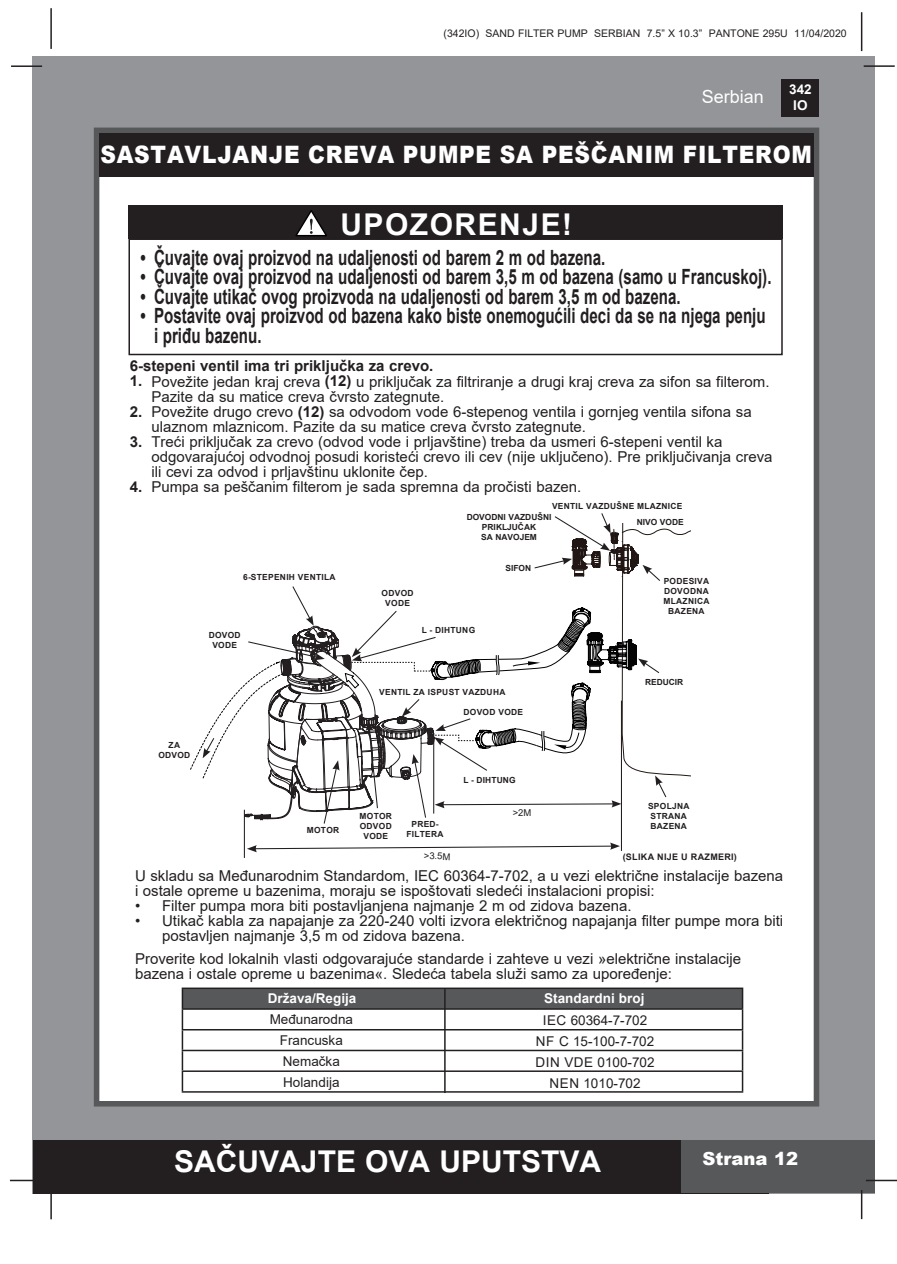
<style>
.page{position:relative;width:897px;height:1264px;background:#fff}
.page>*{position:absolute;margin:0;border:0;box-sizing:border-box;transform-origin:0 0}
.t1{font:700 30px "Arial";color:#fff}
.t2{font:700 30px "Arial";letter-spacing:.05em;color:#fff}
.t3{font:900 24px "Arial";letter-spacing:.035em;color:#fff;scale:.9 1}
.t4{font:700 21px/19.5px "Arial";color:#231f20;scale:.72 1}
.t5{font:900 18px "Arial";color:#fff}
.t6{font:18px "Arial";color:#fff}
.t7{font:15px/15px "Arial";color:#231f20}
.t8{font:700 15px "Arial";color:#231f20}
.t9{font:13.5px "Arial";color:#231f20}
.t10{font:700 13.5px/16.2px "Arial";color:#fff;text-align:center}
.t11{font:10.5px "Arial";color:#231f20}
.t12{font:9.45px "Arial";color:#231f20}
.t13{font:700 9px "Arial";letter-spacing:.035em;color:#231f20}
.t14{font:700 8.4px/10.1px "Arial";letter-spacing:.035em;color:#231f20;text-align:center}
.t15{font:700 8.4px/10.1px "Arial";color:#231f20;text-align:center}
.s1{font-weight:700}
</style>
<div class="page">
<div style="left:33px;top:56px;width:842px;height:1137px;background:#939598"></div>
<hr style="left:50px;top:8px;width:2px;height:41px;background:#231f20">
<hr style="left:860px;top:12px;width:2px;height:39px;background:#231f20">
<div style="left:781px;top:79px;width:38px;height:38px;background:#231f20"></div>
<div style="left:33px;top:1140px;width:735px;height:53px;background:#231f20"></div>
<div style="left:681px;top:1140px;width:194px;height:53px;background:#57585a"></div>
<hr style="left:11px;top:65px;width:31px;height:2px;background:#231f20">
<hr style="left:863px;top:65px;width:31px;height:2px;background:#231f20">
<hr style="left:865px;top:1179px;width:31px;height:2px;background:#231f20">
<hr style="left:860px;top:1190px;width:2px;height:29px;background:#231f20">
<hr style="left:50px;top:1188px;width:2px;height:31px;background:#231f20">
<hr style="left:10px;top:1179px;width:31px;height:2px;background:#231f20">
<div style="left:94px;top:128px;width:725px;height:978px;background:#fff;border:6px solid #57585a"></div>
<div style="left:99px;top:133px;width:715px;height:43px;background:#231f20"></div>
<div style="left:128px;top:205px;width:654px;height:34px;background:#231f20"></div>
<div style="left:128px;top:238px;width:654px;height:117px;border:2px solid #231f20"></div>
<svg style="left:295px;top:210px;width:32px;height:26px"></svg>
<div style="left:182px;top:987px;width:561px;height:109px;background:linear-gradient(to right,#fff,#fff)"></div>
<div style="left:182px;top:988px;width:560px;height:21px;background:#57585a"></div>
<svg style="left:183px;top:1009px;width:558px;height:82px"></svg>
<hr style="left:182px;top:987px;width:561px;height:2px;background:#231f20">
<svg style="left:741px;top:989px;width:2px;height:19px"></svg>
<hr style="left:182px;top:1008px;width:561px;height:1px;background:#231f20">
<hr style="left:741px;top:1009px;width:2px;height:20px;background:#231f20">
<hr style="left:182px;top:1029px;width:561px;height:1px;background:#231f20">
<hr style="left:182px;top:1049px;width:561px;height:2px;background:#231f20">
<hr style="left:182px;top:1070px;width:561px;height:2px;background:#231f20">
<svg style="left:182px;top:989px;width:1px;height:102px"></svg>
<svg style="left:741px;top:1030px;width:2px;height:61px"></svg>
<hr style="left:182px;top:1091px;width:561px;height:1px;background:#231f20">
<hr style="left:444px;top:988px;width:1px;height:105px;background:#231f20">
<hr style="left:244px;top:809px;width:1px;height:49px;background:#231f20">
<svg style="left:190px;top:513px;width:500px;height:339px"></svg>
<p class="t11" style="left:443px;top:26px;width:404px">(342IO) SAND FILTER PUMP SERBIAN 7.5” X 10.3” PANTONE 295U 11/04/2020</p>
<p class="t6" style="left:701px;top:84px;width:64px">Serbian</p>
<p class="t10" style="left:789px;top:81px;width:24px">342<br>IO</p>
<p class="t3" style="left:100px;top:137px;width:792px">SASTAVLJANJE CREVA PUMPE SA PEŠČANIM FILTEROM</p>
<p class="t2" style="left:340px;top:203px;width:233px">UPOZORENJE!</p>
<p class="t4" style="left:140px;top:248px;width:647px">• Čuvajte ovaj proizvod na udaljenosti od barem 2 m od bazena.</p>
<p class="t4" style="left:140px;top:267px;width:877px">• Čuvajte ovaj proizvod na udaljenosti od barem 3,5 m od bazena (samo u Francuskoj).</p>
<p class="t4" style="left:140px;top:287px;width:751px">• Čuvajte utikač ovog proizvoda na udaljenosti od barem 3,5 m od bazena.</p>
<p class="t4" style="left:154px;top:306px;width:850px;text-indent:-14px">• Postavite ovaj proizvod od bazena kako biste onemogućili deci da se na njega penju i priđu bazenu.</p>
<p class="t8" style="left:130px;top:356px;width:305px">6-stepeni ventil ima tri priključka za crevo.</p>
<p class="t7" style="left:151px;top:374px;width:619px;text-indent:-22px"><span class="s1">1.</span> Povežite jedan kraj creva <span class="s1">(12)</span> u priključak za filtriranje a drugi kraj creva za sifon sa filterom.<br>Pazite da su matice creva čvrsto zategnute.</p>
<p class="t7" style="left:151px;top:404px;width:601px;text-indent:-22px"><span class="s1">2.</span> Povežite drugo crevo <span class="s1">(12)</span> sa odvodom vode 6-stepenog ventila i gornjeg ventila sifona sa ulaznom mlaznicom. Pazite da su matice creva čvrsto zategnute.</p>
<p class="t7" style="left:151px;top:434px;width:622px;text-indent:-22px"><span class="s1">3.</span> Treći priključak za crevo (odvod vode i prljavštine) treba da usmeri 6-stepeni ventil ka odgovarajućoj odvodnoj posudi koristeći crevo ili cev (nije uključeno). Pre priključivanja creva ili cevi za odvod i prljavštinu uklonite čep.</p>
<p class="t7" style="left:130px;top:479px;width:453px"><span class="s1">4.</span> Pumpa sa peščanim filterom je sada spremna da pročisti bazen.</p>
<p class="t14" style="left:552px;top:501px;width:132px">VENTIL VAZDUŠNE MLAZNICE</p>
<p class="t14" style="left:243px;top:572px;width:94px">6-STEPENIH VENTILA</p>
<p class="t14" style="left:209px;top:630px;width:33px">DOVOD<br>VODE</p>
<p class="t14" style="left:169px;top:740px;width:13px">ZA</p>
<p class="t14" style="left:158px;top:750px;width:33px">ODVOD</p>
<p class="t14" style="left:307px;top:825px;width:34px">MOTOR</p>
<p class="t15" style="left:466px;top:512px;width:86px">DOVODNI VAZDUŠNI<br>PRIKLJUČAK</p>
<p class="t15" style="left:481px;top:532px;width:57px">SA NAVOJEM</p>
<p class="t14" style="left:381px;top:588px;width:33px">ODVOD<br>VODE</p>
<p class="t14" style="left:422px;top:625px;width:55px">L - DIHTUNG</p>
<p class="t14" style="left:505px;top:563px;width:27px">SIFON</p>
<p class="t14" style="left:379px;top:686px;width:128px">VENTIL ZA ISPUST VAZDUHA</p>
<p class="t14" style="left:463px;top:706px;width:61px">DOVOD VODE</p>
<p class="t14" style="left:359px;top:811px;width:34px">MOTOR</p>
<p class="t14" style="left:360px;top:821px;width:33px">ODVOD<br>VODE</p>
<p class="t14" style="left:411px;top:819px;width:29px">PRED-</p>
<p class="t14" style="left:406px;top:829px;width:39px">FILTERA</p>
<p class="t12" style="left:424px;top:849px;width:28px;rotate:2deg">&gt;3.5M</p>
<p class="t14" style="left:463px;top:775px;width:54px">L - DIHTUNG</p>
<p class="t12" style="left:512px;top:805px;width:20px">&gt;2M</p>
<p class="t15" style="left:636px;top:517px;width:48px">NIVO VODE</p>
<p class="t14" style="left:663px;top:576px;width:47px">PODESIVA</p>
<p class="t14" style="left:664px;top:586px;width:46px">DOVODNA</p>
<p class="t14" style="left:663px;top:596px;width:47px">MLAZNICA</p>
<p class="t14" style="left:668px;top:606px;width:38px">BAZENA</p>
<p class="t15" style="left:645px;top:677px;width:40px">REDUCIR</p>
<p class="t14" style="left:648px;top:801px;width:43px">SPOLJNA</p>
<p class="t14" style="left:650px;top:811px;width:38px">STRANA</p>
<p class="t14" style="left:650px;top:821px;width:38px">BAZENA</p>
<p class="t13" style="left:622px;top:850px;width:116px">(SLIKA NIJE U RAZMERI)</p>
<p class="t7" style="left:135px;top:868px;width:649px">U skladu sa Međunarodnim Standardom, IEC 60364-7-702, a u vezi električne instalacije bazena i ostale opreme u bazenima, moraju se ispoštovati sledeći instalacioni propisi:</p>
<p class="t7" style="left:135px;top:898px;width:498px">• Filter pumpa mora biti postavljanjena najmanje 2 m od zidova bazena.</p>
<p class="t7" style="left:162px;top:913px;width:622px;text-indent:-27px">• Utikač kabla za napajanje za 220-240 volti izvora električnog napajanja filter pumpe mora biti postavljen najmanje 3,5 m od zidova bazena.</p>
<p class="t7" style="left:135px;top:951px;width:607px">Proverite kod lokalnih vlasti odgovarajuće standarde i zahteve u vezi »električne instalacije</p>
<p class="t7" style="left:135px;top:966px;width:538px">bazena i ostale opreme u bazenima«. Sledeća tabela služi samo za upoređenje:</p>
<p class="t9" style="left:270px;top:1009px;width:85px">Međunarodna</p>
<p class="t9" style="left:280px;top:1030px;width:65px">Francuska</p>
<p class="t9" style="left:283px;top:1051px;width:59px">Nemačka</p>
<p class="t9" style="left:283px;top:1072px;width:58px">Holandija</p>
<p class="t10" style="left:268px;top:990px;width:90px">Država/Regija</p>
<p class="t10" style="left:544px;top:990px;width:102px">Standardni broj</p>
<p class="t9" style="left:543px;top:1011px;width:106px">IEC 60364-7-702</p>
<p class="t9" style="left:536px;top:1032px;width:120px">NF C 15-100-7-702</p>
<p class="t9" style="left:535px;top:1053px;width:120px">DIN VDE 0100-702</p>
<p class="t9" style="left:549px;top:1074px;width:92px">NEN 1010-702</p>
<h1 class="t1" style="left:174px;top:1140px;width:428px">SAČUVAJTE OVA UPUTSTVA</h1>
<p class="t5" style="left:702px;top:1145px;width:97px">Strana 12</p>
</div>
